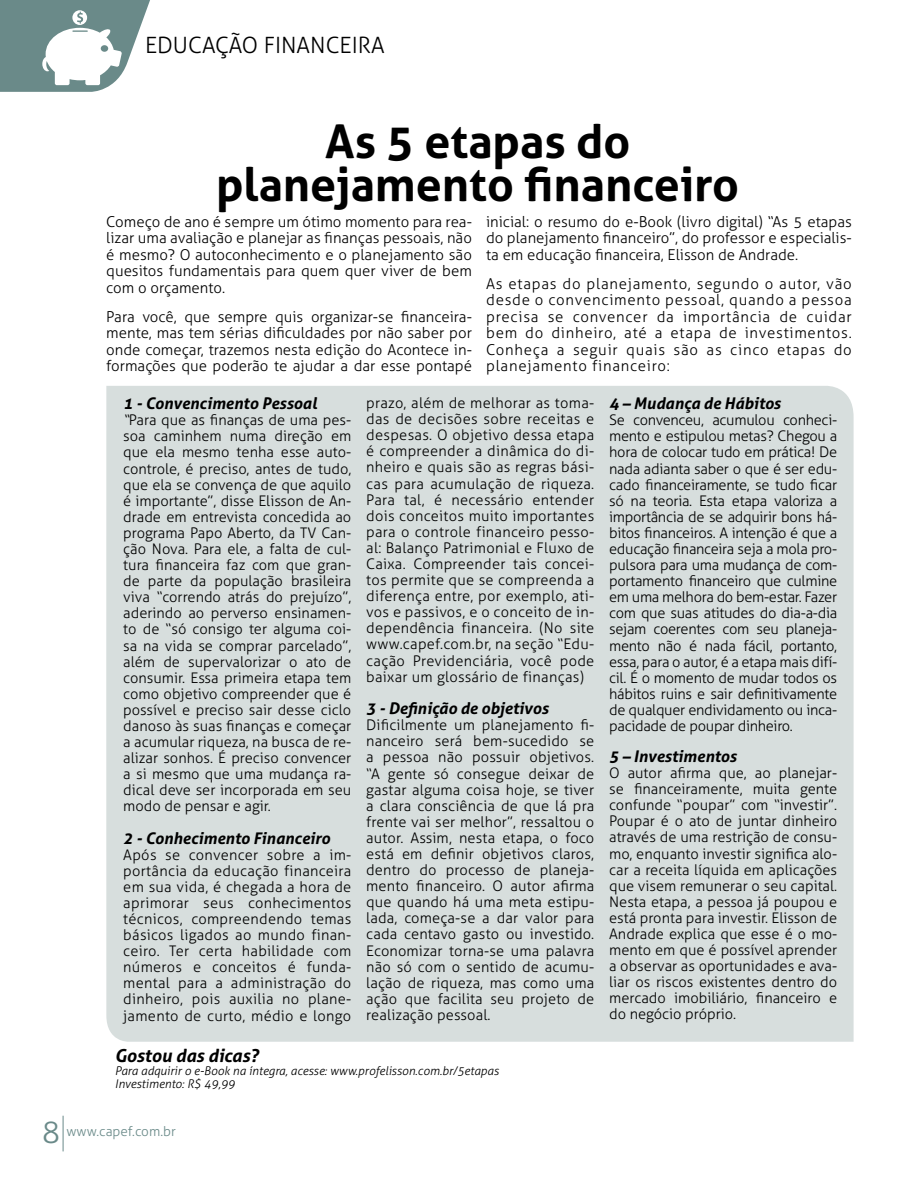
<style>
.page{position:relative;width:918px;height:1188px;background:#fff}
.page>*{position:absolute;margin:0;border:0;box-sizing:border-box;transform-origin:0 0}
.t1{font:700 46.5px/43.5px "Aller";color:#000;text-align:center}
.t2{font:300 30px "Aller";color:#6a8a89}
.t3{font:300 22.5px "Aller";color:#000}
.t4{font:italic 700 18px "Aller";color:#000}
.t5{font:italic 700 16.05px "Aller";color:#000}
.t6{font:300 15px/16.5px "Aller";color:#000;text-align:justify}
.t7{font:300 14.7px/16px "Aller";color:#000;text-align:justify}
.t8{font:300 13.5px "Aller";color:#6a8a89}
.t9{font:italic 300 12px/13.2px "Aller";color:#000}
.s1{font-style:italic}
</style>
<div class="page">
<hr style="left:63px;top:1116px;width:1px;height:35px;background:#6a8a89">
<div style="left:106px;top:386px;width:748px;height:656px;background:#d7dedd"></div>
<svg style="left:0;top:0;width:150px;height:92px"></svg>
<h3 class="t3" style="left:145px;top:32px;width:241px">EDUCAÇÃO FINANCEIRA</h3>
<h1 class="t1" style="left:216px;top:119px;width:525px">As 5 etapas do planejamento financeiro</h1>
<p class="t6" style="left:106px;top:213px;width:367px">Começo de ano é sempre um ótimo momento para rea&shy;lizar uma avaliação e planejar as finanças pessoais, não é mesmo? O autoconhecimento e o planejamento são quesitos fundamentais para quem quer viver de bem com o orçamento.</p>
<p class="t6" style="left:106px;top:308px;width:367px">Para você, que sempre quis organizar-se financeira&shy;mente, mas tem sérias dificuldades por não saber por onde começar, trazemos nesta edição do Acontece in&shy;formações que poderão te ajudar a dar esse pontapé</p>
<p class="t6" style="left:486px;top:213px;width:367px">inicial: o resumo do e-Book (livro digital) “As 5 etapas do planejamento financeiro”, do professor e especialis&shy;ta em educação financeira, Elisson de Andrade.</p>
<p class="t6" style="left:486px;top:275px;width:367px">As etapas do planejamento, segundo o autor, vão desde o convencimento pessoal, quando a pessoa precisa se convencer da importância de cuidar bem do dinheiro, até a etapa de investimentos.<br>Conheça a seguir quais são as cinco etapas do planejamento financeiro:</p>
<p class="t5" style="left:123px;top:393px;width:195px">1 - Convencimento Pessoal</p>
<p class="t7" style="left:123px;top:412px;width:230px"><span class="s1">“</span>Para que as finanças de uma pes&shy;soa caminhem numa direção em que ela mesmo tenha esse auto&shy;controle, é preciso, antes de tudo, que ela se convença de que aquilo é importante”, disse Elisson de An&shy;drade em entrevista concedida ao programa Papo Aberto, da TV Can&shy;ção Nova. Para ele, a falta de cul&shy;tura financeira faz com que gran&shy;de parte da população brasileira viva “correndo atrás do prejuízo”, aderindo ao perverso ensinamen&shy;to de “só consigo ter alguma coi&shy;sa na vida se comprar parcelado”, além de supervalorizar o ato de consumir. Essa primeira etapa tem como objetivo compreender que é possível e preciso sair desse ciclo danoso às suas finanças e começar a acumular riqueza, na busca de re&shy;alizar sonhos. É preciso convencer a si mesmo que uma mudança ra&shy;dical deve ser incorporada em seu modo de pensar e agir.</p>
<p class="t5" style="left:123px;top:828px;width:209px">2 - Conhecimento Financeiro</p>
<p class="t7" style="left:123px;top:846px;width:230px">Após se convencer sobre a im&shy;portância da educação financeira em sua vida, é chegada a hora de aprimorar seus conhecimentos técnicos, compreendendo temas básicos ligados ao mundo finan&shy;ceiro. Ter certa habilidade com números e conceitos é funda&shy;mental para a administração do dinheiro, pois auxilia no plane&shy;jamento de curto, médio e longo</p>
<p class="t7" style="left:366px;top:395px;width:230px">prazo, além de melhorar as toma&shy;das de decisões sobre receitas e despesas. O objetivo dessa etapa é compreender a dinâmica do di&shy;nheiro e quais são as regras bási&shy;cas para acumulação de riqueza.<br>Para tal, é necessário entender dois conceitos muito importantes para o controle financeiro pesso&shy;al: Balanço Patrimonial e Fluxo de Caixa. Compreender tais concei&shy;tos permite que se compreenda a diferença entre, por exemplo, ati&shy;vos e passivos, e o conceito de in&shy;dependência financeira. (No site www.capef.com.br, na seção “Edu&shy;cação Previdenciária, você pode baixar um glossário de finanças)</p>
<p class="t5" style="left:366px;top:698px;width:184px">3 - Definição de objetivos</p>
<p class="t7" style="left:366px;top:717px;width:230px">Dificilmente um planejamento fi&shy;nanceiro será bem-sucedido se a pessoa não possuir objetivos. “A gente só consegue deixar de gastar alguma coisa hoje, se tiver a clara consciência de que lá pra frente vai ser melhor”, ressaltou o autor. Assim, nesta etapa, o foco está em definir objetivos claros, dentro do processo de planeja&shy;mento financeiro. O autor afirma que quando há uma meta estipu&shy;lada, começa-se a dar valor para cada centavo gasto ou investido.<br>Economizar torna-se uma palavra não só com o sentido de acumu&shy;lação de riqueza, mas como uma ação que facilita seu projeto de realização pessoal.</p>
<p class="t4" style="left:115px;top:1044px;width:145px">Gostou das dicas?</p>
<p class="t9" style="left:115px;top:1064px;width:386px">Para adquirir o e-Book na íntegra, acesse: www.profelisson.com.br/5etapas<br>Investimento: R$ 49,99</p>
<h2 class="t2" style="left:42px;top:1115px;width:19px">8</h2>
<p class="t8" style="left:66px;top:1123px;width:111px">www.capef.com.br</p>
<p class="t5" style="left:609px;top:393px;width:173px">4 – Mudança de Hábitos</p>
<p class="t7" style="left:609px;top:412px;width:230px">Se convenceu, acumulou conheci&shy;mento e estipulou metas? Chegou a hora de colocar tudo em prática! De nada adianta saber o que é ser edu&shy;cado financeiramente, se tudo ficar só na teoria. Esta etapa valoriza a importância de se adquirir bons há&shy;bitos financeiros. A intenção é que a educação financeira seja a mola pro&shy;pulsora para uma mudança de com&shy;portamento financeiro que culmine em uma melhora do bem-estar. Fazer com que suas atitudes do dia-a-dia sejam coerentes com seu planeja&shy;mento não é nada fácil, portanto, essa, para o autor, é a etapa mais difí&shy;cil. É o momento de mudar todos os hábitos ruins e sair definitivamente de qualquer endividamento ou inca&shy;pacidade de poupar dinheiro.</p>
<p class="t5" style="left:609px;top:746px;width:129px">5 – Investimentos</p>
<p class="t7" style="left:609px;top:765px;width:230px">O autor afirma que, ao planejar&shy;se financeiramente, muita gente confunde “poupar” com “investir”.<br>Poupar é o ato de juntar dinheiro através de uma restrição de consu&shy;mo, enquanto investir significa alo&shy;car a receita líquida em aplicações que visem remunerar o seu capital.<br>Nesta etapa, a pessoa já poupou e está pronta para investir. Elisson de Andrade explica que esse é o mo&shy;mento em que é possível aprender a observar as oportunidades e ava&shy;liar os riscos existentes dentro do mercado imobiliário, financeiro e do negócio próprio.</p>
</div>
